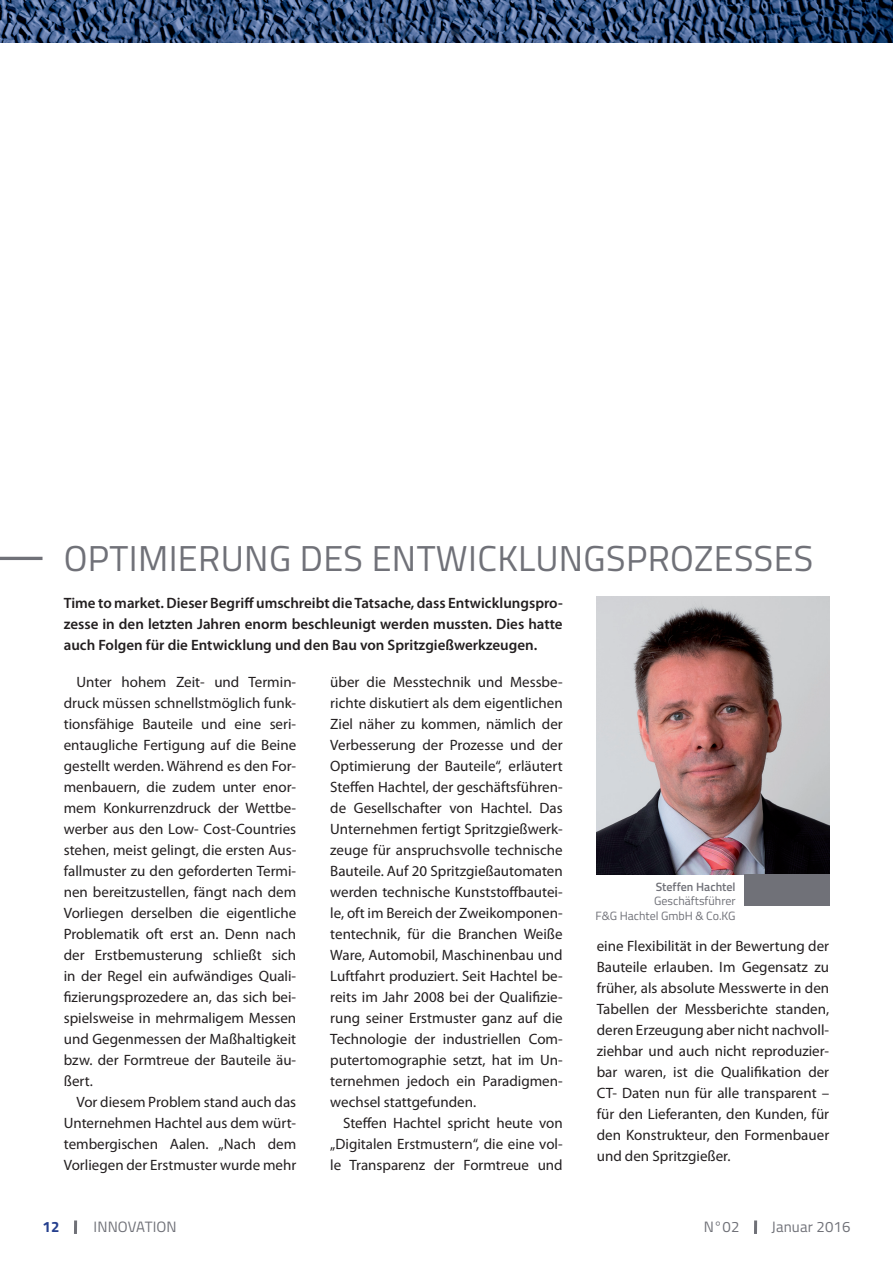
<style>
.page{position:relative;width:893px;height:1263px;background:#fff}
.page>*{position:absolute;margin:0;border:0;box-sizing:border-box;transform-origin:0 0}
.t1{font:36px "Titillium";letter-spacing:.01em;color:#707178}
.t2{font:15px/21px "Myriad Pro";color:#231f20;text-align:justify}
.t3{font:600 15px/21px "Myriad Pro";color:#231f20;text-align:justify}
.t4{font:15px "Titillium";letter-spacing:.01em;color:#707178}
.t5{font:700 15px "Titillium";color:#253f8e}
.t6{font:12px/14.4px "Titillium";color:#707178;text-align:right}
.t7{font:600 12px "Titillium";color:#707178}
</style>
<div class="page">
<hr style="left:74px;top:1220px;width:3px;height:14px;background:#707178">
<img style="left:0;top:0;width:893px;height:43px">
<hr style="left:754px;top:1220px;width:3px;height:14px;background:#707178">
<svg style="left:0;top:557px;width:43px;height:3px"></svg>
<img style="left:597px;top:597px;width:232px;height:277px">
<div style="left:744px;top:874px;width:85px;height:32px;background:#707178"></div>
<h1 class="t1" style="left:64px;top:532px;width:751px">OPTIMIERUNG DES ENTWICKLUNGSPROZESSES</h1>
<p class="t3" style="left:64px;top:592px;width:500px">Time to market. Dieser Begriff umschreibt die Tatsache, dass Entwicklungspro&shy;zesse in den letzten Jahren enorm beschleunigt werden mussten. Dies hatte auch Folgen für die Entwicklung und den Bau von Spritzgießwerkzeugen.</p>
<p class="t2" style="left:64px;top:671px;width:234px;text-indent:13px">Unter hohem Zeit- und Termin&shy;druck müssen schnellstmöglich funk&shy;tionsfähige Bauteile und eine seri&shy;entaugliche Fertigung auf die Beine gestellt werden. Während es den For&shy;menbauern, die zudem unter enor&shy;mem Konkurrenzdruck der Wettbe&shy;werber aus den Low- Cost-Countries stehen, meist gelingt, die ersten Aus&shy;fallmuster zu den geforderten Termi&shy;nen bereitzustellen, fängt nach dem Vorliegen derselben die eigentliche Problematik oft erst an. Denn nach der Erstbemusterung schließt sich in der Regel ein aufwändiges Quali&shy;fizierungsprozedere an, das sich bei&shy;spielsweise in mehrmaligem Messen und Gegenmessen der Maßhaltigkeit bzw. der Formtreue der Bauteile äu&shy;ßert.</p>
<p class="t2" style="left:64px;top:1091px;width:234px;text-indent:13px">Vor diesem Problem stand auch das Unternehmen Hachtel aus dem würt&shy;tembergischen Aalen. „Nach dem Vorliegen der Erstmuster wurde mehr</p>
<p class="t2" style="left:330px;top:671px;width:234px">über die Messtechnik und Messbe&shy;richte diskutiert als dem eigentlichen Ziel näher zu kommen, nämlich der Verbesserung der Prozesse und der Optimierung der Bauteile“, erläutert Steffen Hachtel, der geschäftsführen&shy;de Gesellschafter von Hachtel. Das Unternehmen fertigt Spritzgießwerk&shy;zeuge für anspruchsvolle technische Bauteile. Auf 20 Spritzgießautomaten werden technische Kunststoffbautei&shy;le, oft im Bereich der Zweikomponen&shy;tentechnik, für die Branchen Weiße Ware, Automobil, Maschinenbau und Luftfahrt produziert. Seit Hachtel be&shy;reits im Jahr 2008 bei der Qualifizie&shy;rung seiner Erstmuster ganz auf die Technologie der industriellen Com&shy;putertomographie setzt, hat im Un&shy;ternehmen jedoch ein Paradigmen&shy;wechsel stattgefunden.</p>
<p class="t2" style="left:330px;top:1112px;width:234px;text-indent:13px">Steffen Hachtel spricht heute von „Digitalen Erstmustern“, die eine vol&shy;le Transparenz der Formtreue und</p>
<p class="t7" style="left:656px;top:878px;width:81px">Steffen Hachtel</p>
<p class="t6" style="left:595px;top:893px;width:142px">Geschäftsführer<br>F&amp;G Hachtel GmbH &amp; Co.KG</p>
<p class="t2" style="left:597px;top:936px;width:234px">eine Flexibilität in der Bewertung der Bauteile erlauben. Im Gegensatz zu früher, als absolute Messwerte in den Tabellen der Messberichte standen, deren Erzeugung aber nicht nachvoll&shy;ziehbar und auch nicht reproduzier&shy;bar waren, ist die Qualifikation der CT- Daten nun für alle transparent – für den Lieferanten, den Kunden, für den Konstrukteur, den Formenbauer und den Spritzgießer.</p>
<p class="t5" style="left:43px;top:1215px;width:18px">12</p>
<p class="t4" style="left:94px;top:1215px;width:85px">INNOVATION</p>
<p class="t4" style="left:704px;top:1215px;width:37px">N°02</p>
<p class="t4" style="left:772px;top:1215px;width:80px">Januar 2016</p>
</div>
